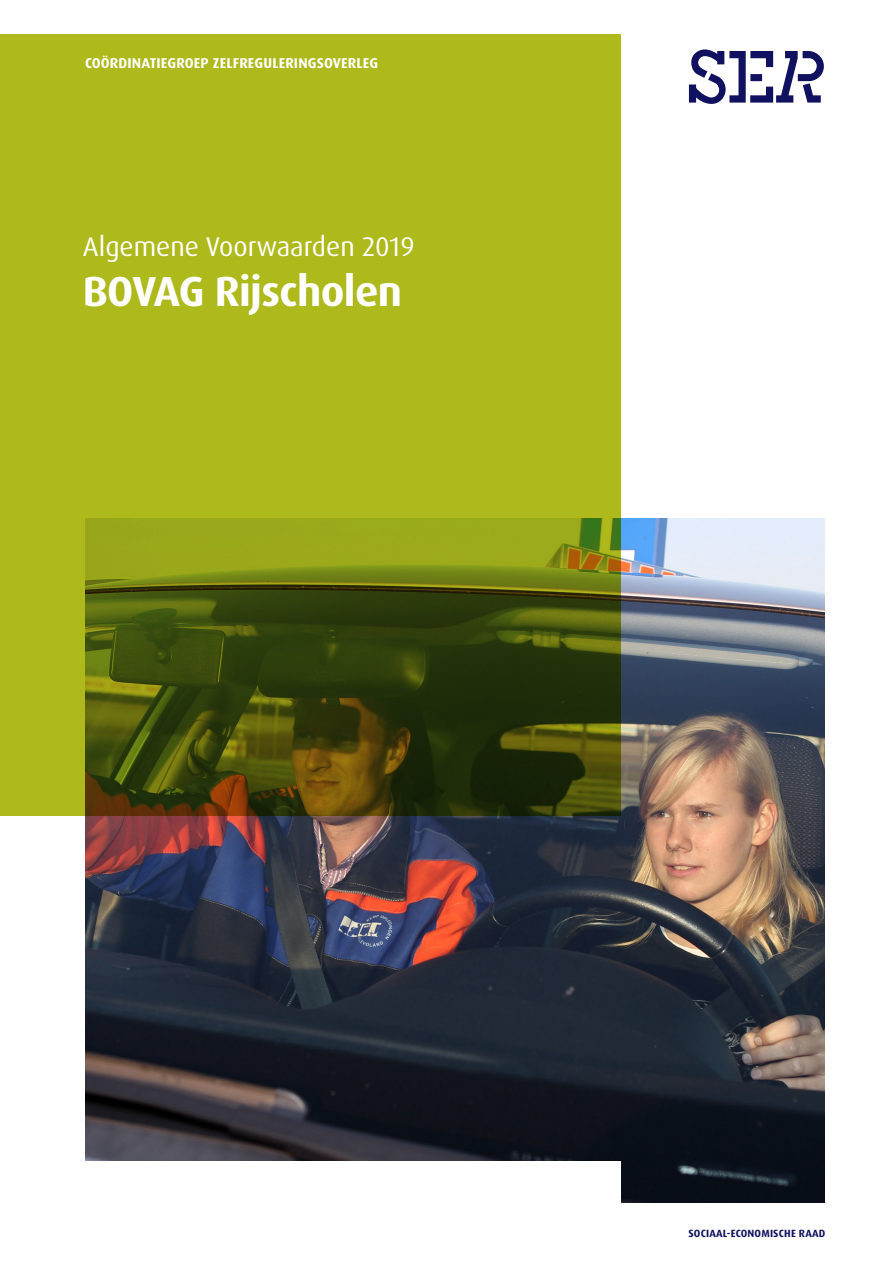
<style>
.page{position:relative;width:893px;height:1263px;background:#fff}
.page>*{position:absolute;margin:0;border:0;box-sizing:border-box;transform-origin:0 0}
.t1{font:700 42px "Dax OT";letter-spacing:-.015em;color:#fff}
.t2{font:27px "Dax OT";color:#fff}
._08_Omslag_Header{font:700 14.25px "Dax OT";letter-spacing:.01em;color:#fff}
.t3{font:700 10.5px "Dax OT";letter-spacing:.02em;color:#11125f}
</style>
<div class="page">
<img style="left:85px;top:519px;width:740px;height:684px">
<svg style="left:0;top:34px;width:621px;height:782px;fill:#aeb91c"></svg>
<svg style="left:689px;top:49px;width:135px;height:55px"></svg>
<div style="left:71px;top:1161px;width:550px;height:63px;background:#fff"></div>
<p class="_08_Omslag_Header" style="left:85px;top:53px;width:294px">COÖRDINATIEGROEP ZELFREGULERINGSOVERLEG</p>
<p class="t2" style="left:83px;top:229px;width:333px">Algemene Voorwaarden 2019</p>
<p class="t1" style="left:83px;top:264px;width:321px">BOVAG Rijscholen</p>
<p class="t3" style="left:688px;top:1227px;width:139px">SOCIAAL-ECONOMISCHE RAAD</p>
</div>
